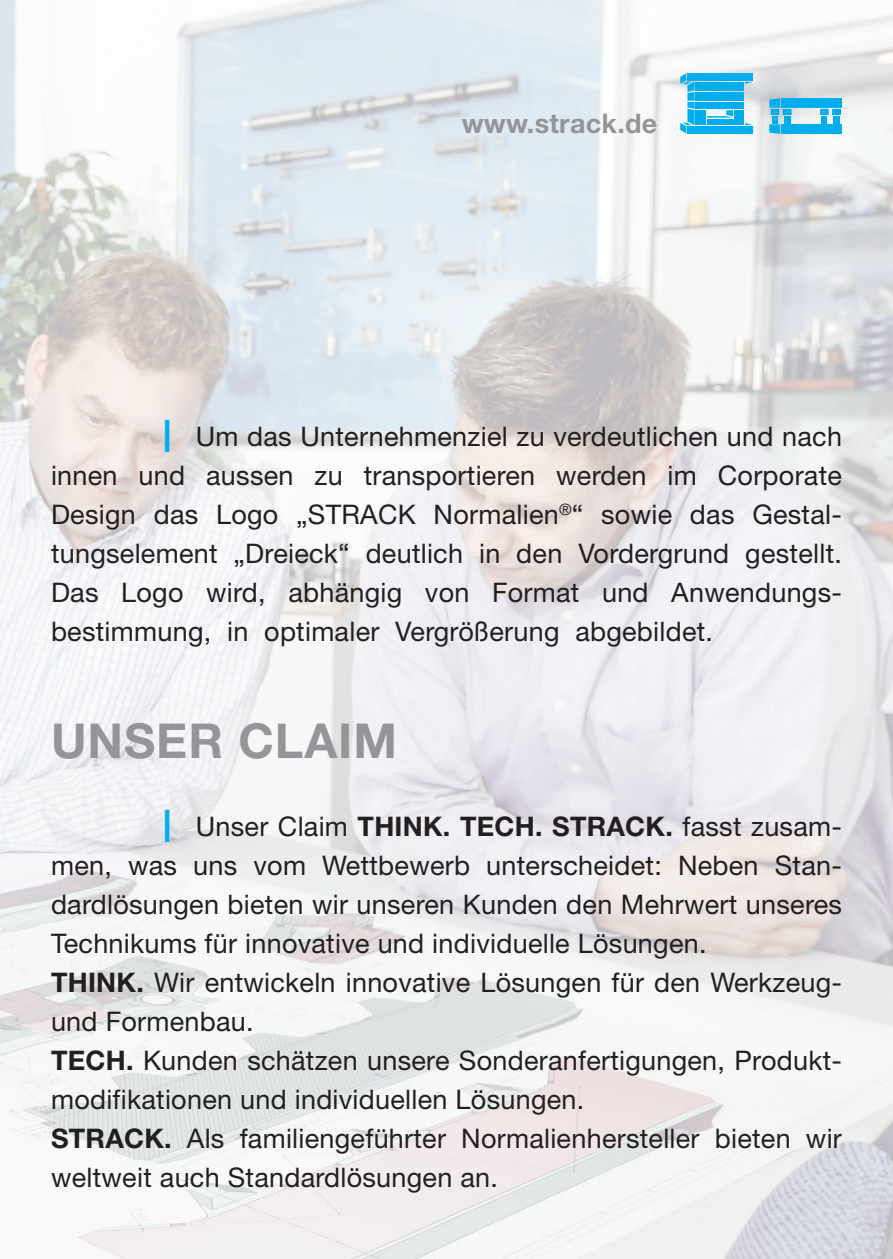
<style>
.page{position:relative;width:893px;height:1259px;background:#fff}
.page>*{position:absolute;margin:0;border:0;box-sizing:border-box;transform-origin:0 0}
.t1{font:700 48px "Helvetica Neue LT Std";letter-spacing:.02em;color:#939598}
.t2{font:27px/39px "Helvetica Neue LT Std";letter-spacing:.01em;color:#231f20;text-align:justify}
.t3{font:700 27px "Helvetica Neue LT Std";letter-spacing:.01em;color:#939598}
.s1{font-size:45px;color:#00aeef}
.s2{font-weight:700}
</style>
<div class="page">
<img style="left:0;top:0;width:595px;height:628px">
<img style="left:595px;top:0;width:298px;height:1259px">
<img style="left:0;top:628px;width:596px;height:631px">
<div style="left:784px;top:116px;width:6px;height:7px;background:#00aeef"></div>
<div style="left:772px;top:116px;width:6px;height:7px;background:#00aeef"></div>
<div style="left:833px;top:116px;width:6px;height:7px;background:#00aeef"></div>
<div style="left:821px;top:116px;width:6px;height:7px;background:#00aeef"></div>
<svg style="left:820px;top:109px;width:21px;height:6px"></svg>
<div style="left:781px;top:124px;width:61px;height:10px;background:#00aeef"></div>
<svg style="left:769px;top:124px;width:11px;height:10px"></svg>
<div style="left:781px;top:98px;width:61px;height:10px;background:#00aeef"></div>
<svg style="left:769px;top:98px;width:23px;height:17px"></svg>
<div style="left:687px;top:126px;width:66px;height:8px;background:#00aeef"></div>
<svg style="left:745px;top:123px;width:7px;height:2px"></svg>
<div style="left:687px;top:73px;width:66px;height:7px;background:#00aeef"></div>
<svg style="left:745px;top:82px;width:7px;height:2px"></svg>
<div style="left:696px;top:110px;width:10px;height:15px;background:#00aeef"></div>
<div style="left:696px;top:82px;width:48px;height:9px;background:#00aeef"></div>
<div style="left:696px;top:92px;width:48px;height:9px;background:#00aeef"></div>
<div style="left:696px;top:102px;width:48px;height:7px;background:#00aeef"></div>
<svg style="left:680px;top:73px;width:15px;height:61px"></svg>
<div style="left:734px;top:110px;width:10px;height:15px;background:#00aeef"></div>
<hr style="left:707px;top:122px;width:26px;height:3px;background:#00aeef">
<hr style="left:707px;top:119px;width:26px;height:2px;background:#00aeef">
<svg style="left:707px;top:110px;width:26px;height:8px"></svg>
<p class="t3" style="left:462px;top:107px;width:197px">www.strack.de</p>
<p class="t2" style="left:51px;top:417px;width:792px;text-indent:111px"><span class="s1">I</span> Um das Unternehmenziel zu verdeutlichen und nach innen und aussen zu transportieren werden im Corporate Design das Logo „STRACK Normalien<sup>®</sup>“ sowie das Gestal&shy;tungselement „Dreieck“ deutlich in den Vordergrund gestellt.<br>Das Logo wird, abhängig von Format und Anwendungs&shy;bestimmung, in optimaler Vergrößerung abgebildet.</p>
<h1 class="t1" style="left:51px;top:711px;width:347px">UNSER CLAIM</h1>
<p class="t2" style="left:51px;top:807px;width:792px;text-align:left;text-indent:111px"><span class="s1">I</span> Unser Claim <span class="s2">THINK. TECH. STRACK.</span> fasst zusam&shy;men, was uns vom Wettbewerb unterscheidet: Neben Stan&shy;dardlösungen bieten wir unseren Kunden den Mehrwert unseres Technikums für innovative und individuelle Lösungen.<br><span class="s2">THINK.</span> Wir entwickeln innovative Lösungen für den Werkzeug&shy;und Formenbau.<br><span class="s2">TECH.</span> Kunden schätzen unsere Sonderanfertigungen, Produkt&shy;modifikationen und individuellen Lösungen.<br><span class="s2">STRACK.</span> Als familiengeführter Normalienhersteller bieten wir weltweit auch Standardlösungen an.</p>
</div>
